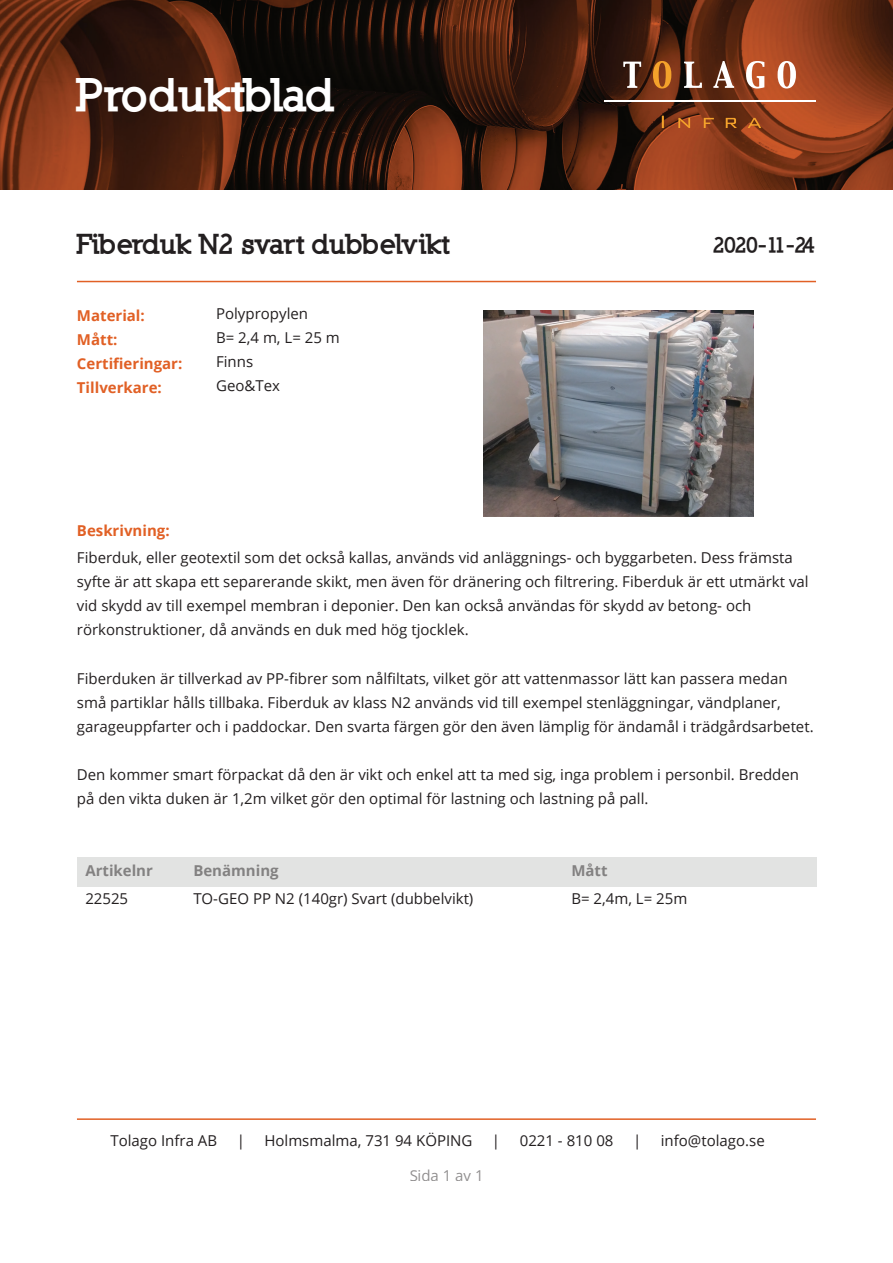
<style>
.page{position:relative;width:893px;height:1263px;background:#fff}
.page>*{position:absolute;margin:0;border:0;box-sizing:border-box;transform-origin:0 0}
.t1{font:900 45px "Nilland";letter-spacing:-.025em;color:#fff}
.t2{font:900 27px "Nilland";letter-spacing:-.025em;color:#231f20}
.t3{font:900 21px "Nilland";letter-spacing:-.08em;color:#231f20}
.t4{font:15px/24px "Open Sans";color:#231f20}
.t5{font:700 15px/24px "Open Sans";color:#e16025}
.t6{font:700 15px "Open Sans";color:#231f20}
</style>
<div class="page">
<img style="left:0;top:0;width:893px;height:189px">
<svg style="left:623px;top:62px;width:18px;height:26px"></svg>
<svg style="left:653px;top:61px;width:18px;height:28px"></svg>
<svg style="left:684px;top:61px;width:112px;height:28px"></svg>
<svg style="left:662px;top:116px;width:99px;height:12px"></svg>
<hr style="left:604px;top:101px;width:212px;height:1px;background:#fff">
<hr style="left:77px;top:281px;width:739px;height:1px;background:#e16025">
<hr style="left:77px;top:1118px;width:739px;height:2px;background:#e16025">
<div style="left:77px;top:857px;width:739px;height:29px;background:#e2e3e2"></div>
<img style="left:483px;top:310px;width:270px;height:206px">
<h1 class="t1" style="left:77px;top:66px;width:260px">Produktblad</h1>
<h2 class="t2" style="left:77px;top:227px;width:374px">Fiberduk N2 svart dubbelvikt</h2>
<h3 class="t3" style="left:713px;top:231px;width:104px">2020-11-24</h3>
<p class="t5" style="left:77px;top:303px;width:107px">Material:<br>Mått:<br>Certifieringar:<br>Tillverkare:</p>
<p class="t4" style="left:216px;top:301px;width:125px">Polypropylen<br>B= 2,4 m, L= 25 m<br>Finns<br>Geo&amp;Tex</p>
<p class="t5" style="left:77px;top:518px;width:94px">Beskrivning:</p>
<p class="t4" style="left:77px;top:546px;width:733px">Fiberduk, eller geotextil som det också kallas, används vid anläggnings- och byggarbeten. Dess främsta syfte är att skapa ett separerande skikt, men även för dränering och filtrering. Fiberduk är ett utmärkt val vid skydd av till exempel membran i deponier. Den kan också användas för skydd av betong- och rörkonstruktioner, då används en duk med hög tjocklek.</p>
<p class="t4" style="left:77px;top:666px;width:738px">Fiberduken är tillverkad av PP-fibrer som nålfiltats, vilket gör att vattenmassor lätt kan passera medan små partiklar hålls tillbaka. Fiberduk av klass N2 används vid till exempel stenläggningar, vändplaner, garageuppfarter och i paddockar. Den svarta färgen gör den även lämplig för ändamål i trädgårdsarbetet.</p>
<p class="t4" style="left:77px;top:762px;width:724px">Den kommer smart förpackat då den är vikt och enkel att ta med sig, inga problem i personbil. Bredden på den vikta duken är 1,2m vilket gör den optimal för lastning och lastning på pall.</p>
<p class="t6" style="left:85px;top:860px;width:69px">Artikelnr</p>
<p class="t6" style="left:193px;top:860px;width:87px">Benämning</p>
<p class="t6" style="left:571px;top:860px;width:38px">Mått</p>
<p class="t4" style="left:85px;top:886px;width:44px">22525</p>
<p class="t4" style="left:193px;top:886px;width:282px">TO-GEO PP N2 (140gr) Svart (dubbelvikt)</p>
<p class="t4" style="left:571px;top:886px;width:117px">B= 2,4m, L= 25m</p>
<p class="t4" style="left:110px;top:1128px;width:108px">Tolago Infra AB</p>
<p class="t4" style="left:237px;top:1128px;width:10px">|</p>
<p class="t4" style="left:264px;top:1128px;width:210px">Holmsmalma, 731 94 KÖPING</p>
<p class="t4" style="left:492px;top:1128px;width:10px">|</p>
<p class="t4" style="left:520px;top:1128px;width:95px">0221 - 810 08</p>
<p class="t4" style="left:633px;top:1128px;width:10px">|</p>
<p class="t4" style="left:661px;top:1128px;width:105px">info@tolago.se</p>
<p class="t4" style="left:409px;top:1163px;width:76px">Sida 1 av 1</p>
</div>
